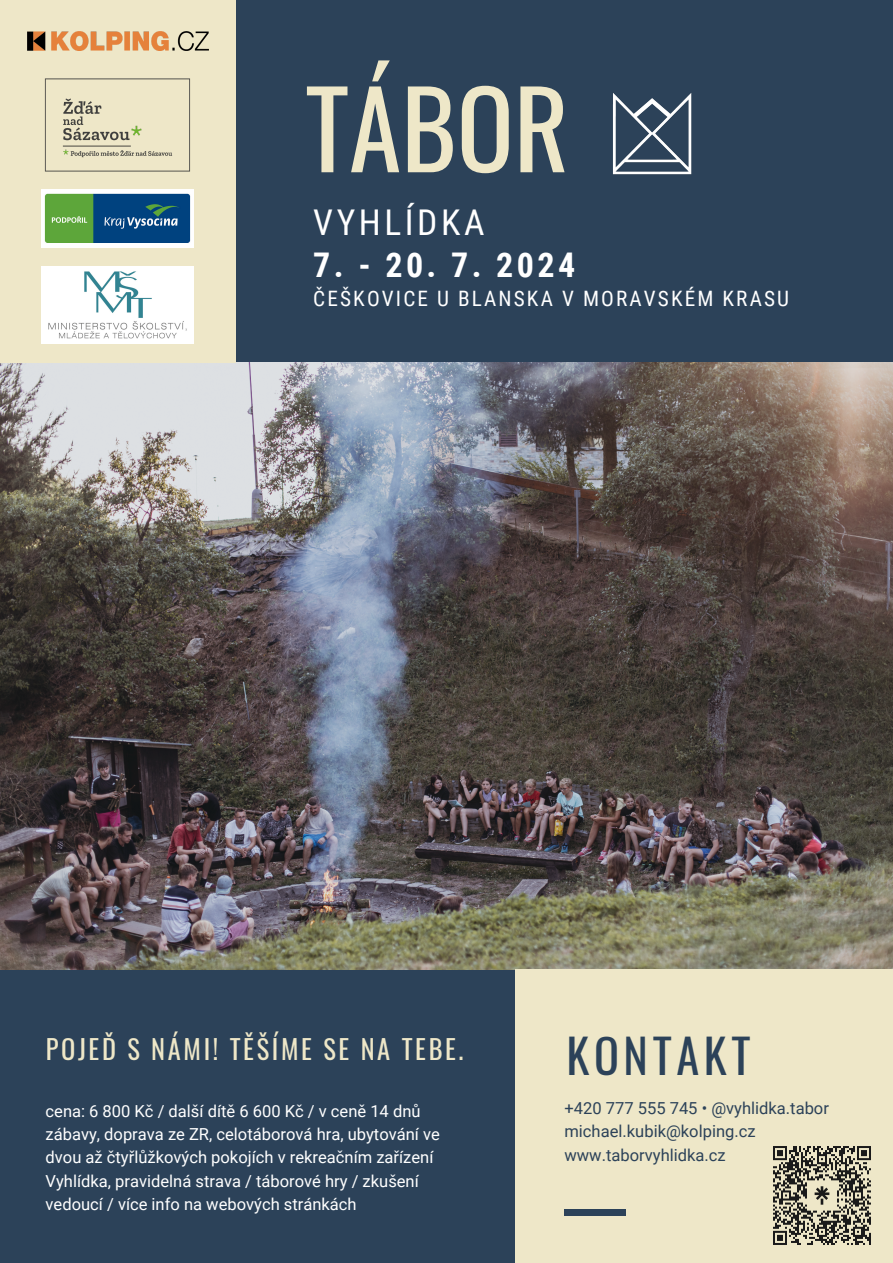
<style>
.page{position:relative;width:893px;height:1263px;background:#2c4259}
.page>*{position:absolute;margin:0;border:0;box-sizing:border-box;transform-origin:0 0}
.t1{font:105.9px "Oswald";color:#eee7c8}
.t2{font:46.35px "Oswald";letter-spacing:.1em;color:#2c4259}
.t3{font:35.47px "Roboto Condensed";letter-spacing:.1em;color:#fff}
.t4{font:700 33.97px "Roboto Condensed";letter-spacing:.1em;color:#fff}
.t5{font:26.47px "Oswald";letter-spacing:.1em;color:#eee7c8}
.t6{font:21.23px "Roboto Condensed";letter-spacing:.1em;color:#fff}
.t7{font:16.58px/23.1px "Roboto";color:#fff}
.t8{font:16.58px "Roboto";color:#2c4259}
</style>
<div class="page">
<img style="left:0;top:362px;width:893px;height:607px">
<div style="left:0;top:0;width:235px;height:362px;background:#eee7c8"></div>
<div style="left:515px;top:969px;width:378px;height:294px;background:#eee7c8"></div>
<div style="left:564px;top:1209px;width:62px;height:6px;background:#2c4259"></div>
<img style="left:41px;top:189px;width:153px;height:58px">
<img style="left:41px;top:266px;width:153px;height:77px">
<img style="left:44px;top:78px;width:147px;height:94px">
<img style="left:27px;top:32px;width:181px;height:19px">
<img style="left:612px;top:93px;width:80px;height:82px">
<img style="left:773px;top:1146px;width:98px;height:99px">
<p class="t1" style="left:305px;top:46px;width:265px">TÁBOR</p>
<p class="t3" style="left:313px;top:202px;width:173px">VYHLÍDKA</p>
<p class="t4" style="left:313px;top:245px;width:263px">7. - 20. 7. 2024</p>
<p class="t6" style="left:313px;top:286px;width:477px">ČEŠKOVICE U BLANSKA V MORAVSKÉM KRASU</p>
<p class="t5" style="left:46px;top:1029px;width:419px">POJEĎ S NÁMI! TĚŠÍME SE NA TEBE.</p>
<h2 class="t7" style="left:46px;top:1100px;width:396px">cena: 6 800 Kč / další dítě 6 600 Kč / v ceně 14 dnů zábavy, doprava ze ZR, celotáborová hra, ubytování ve dvou až čtyřlůžkových pokojích v rekreačním zařízení Vyhlídka, pravidelná strava / táborové hry / zkušení vedoucí / více info na webových stránkách</h2>
<p class="t2" style="left:566px;top:1020px;width:186px">KONTAKT</p>
<p class="t8" style="left:564px;top:1099px;width:266px">+420 777 555 745 • @vyhlidka.tabor</p>
<p class="t8" style="left:564px;top:1122px;width:193px">michael.kubik@kolping.cz</p>
<p class="t8" style="left:564px;top:1145px;width:163px">www.taborvyhlidka.cz</p>
</div>
